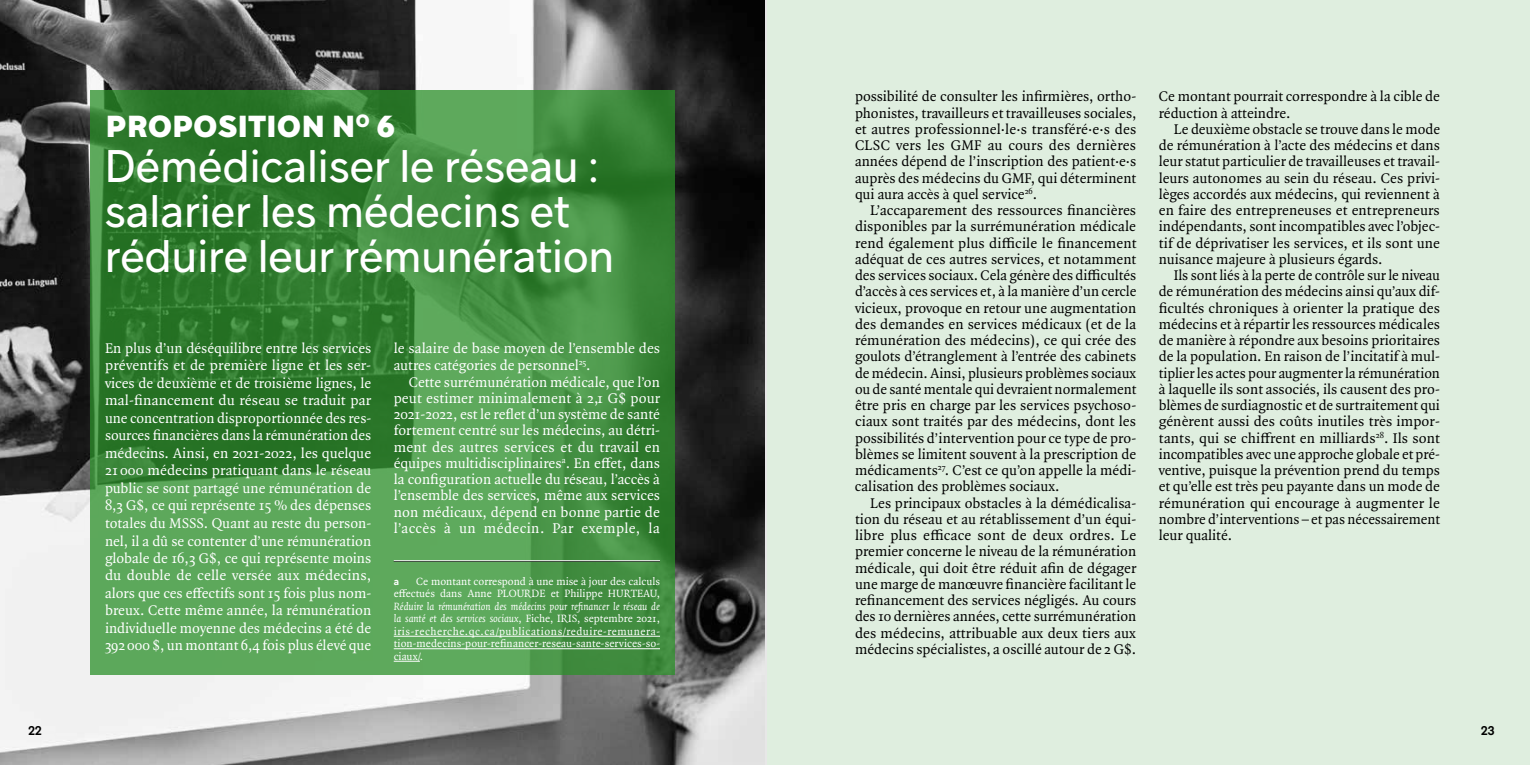
<style>
.page{position:relative;width:1530px;height:765px;background:#fff}
.page>*{position:absolute;margin:0;border:0;box-sizing:border-box;transform-origin:0 0}
.t1{font:45px/45px "Guillon";color:#fff}
.t2{font:900 30px "Guillon";letter-spacing:.02em;color:#fff}
.t3{font:15px/16.2px "Quadraat Pro";color:#000;text-align:justify}
.t4{font:15px/17.5px "Quadraat Pro";letter-spacing:.005em;color:#fff;text-align:justify}
.t5{font:600 12.5px "Guillon";color:#000}
.t6{font:11.25px/12.5px "Quadraat Pro";color:#fff;text-align:right}
.t7{font:600 10px "Guillon";color:#fff}
.s1{font-style:italic}
</style>
<div class="page">
<div style="left:765px;top:0;width:765px;height:765px;background:#dfeedf"></div>
<svg style="left:0;top:0;width:765px;height:765px"></svg>
<svg style="left:90px;top:90px;width:585px;height:585px;background:#438e41"></svg>
<hr style="left:394px;top:561px;width:266px;height:1px;background:#000">
<hr style="left:394px;top:636px;width:266px;height:1px;background:#fff">
<hr style="left:394px;top:648px;width:266px;height:1px;background:#fff">
<svg style="left:394px;top:661px;width:26px;height:1px"></svg>
<hr style="left:394px;top:560px;width:266px;height:1px;background:#fff">
<h2 class="t2" style="left:106px;top:107px;width:290px">PROPOSITION N<sup>O</sup> 6</h2>
<h1 class="t1" style="left:105px;top:143px;width:511px">Démédicaliser le réseau : salarier les médecins et réduire leur rémunération</h1>
<p class="t4" style="left:105px;top:339px;width:268px">En plus d’un déséquilibre entre les services préventifs et de première ligne et les ser&shy;vices de deuxième et de troisième lignes, le mal-financement du réseau se traduit par une concentration disproportionnée des res&shy;sources financières dans la rémunération des médecins. Ainsi, en 2021-2022, les quelque 21 000 médecins pratiquant dans le réseau public se sont partagé une rémunération de 8,3 G$, ce qui représente 15 % des dépenses totales du MSSS. Quant au reste du person&shy;nel, il a dû se contenter d’une rémunération globale de 16,3 G$, ce qui représente moins du double de celle versée aux médecins, alors que ces effectifs sont 15 fois plus nom&shy;breux. Cette même année, la rémunération individuelle moyenne des médecins a été de 392000 $, un montant 6,4 fois plus élevé que</p>
<p class="t4" style="left:394px;top:339px;width:268px">le salaire de base moyen de l’ensemble des autres catégories de personnel<sup>25</sup>.</p>
<p class="t4" style="left:394px;top:374px;width:268px;line-height:16.2px;text-indent:15px">Cette surrémunération médicale, que l’on peut estimer minimalement à 2,1 G$ pour 2021-2022, est le reflet d’un système de santé fortement centré sur les médecins, au détri&shy;ment des autres services et du travail en équipes multidisciplinaires<sup>a</sup>. En effet, dans la configuration actuelle du réseau, l’accès à l’ensemble des services, même aux services non médicaux, dépend en bonne partie de l’accès à un médecin. Par exemple, la</p>
<p class="t6" style="left:394px;top:575px;width:268px">Ce montant correspond à une mise à jour des calculs effectués dans Anne PLOURDE et Philippe HURTEAU,</p>
<p class="t6" style="left:394px;top:600px;width:268px;text-align:justify"><span class="s1">Réduire la rémunération des médecins pour refinancer le réseau de la santé et des services sociaux</span>, Fiche, IRIS, septembre 2021, iris-recherche.qc.ca/publications/reduire-remunera&shy;tion-medecins-pour-refinancer-reseau-sante-services-so&shy;ciaux/.</p>
<p class="t7" style="left:394px;top:575px;width:7px">a</p>
<p class="t3" style="left:855px;top:88px;width:283px">possibilité de consulter les infirmières, ortho&shy;phonistes, travailleurs et travailleuses sociales, et autres professionnel·le·s transféré·e·s des CLSC vers les GMF au cours des dernières années dépend de l’inscription des patient·e·s auprès des médecins du GMF, qui déterminent qui aura accès à quel service<sup>26</sup>.</p>
<p class="t3" style="left:855px;top:202px;width:283px;text-indent:15px">L’accaparement des ressources financières disponibles par la surrémunération médicale rend également plus difficile le financement adéquat de ces autres services, et notamment des services sociaux. Cela génère des difficultés d’accès à ces services et, à la manière d’un cercle vicieux, provoque en retour une augmentation des demandes en services médicaux (et de la rémunération des médecins), ce qui crée des goulots d’étranglement à l’entrée des cabinets de médecin. Ainsi, plusieurs problèmes sociaux ou de santé mentale qui devraient normalement être pris en charge par les services psychoso&shy;ciaux sont traités par des médecins, dont les possibilités d’intervention pour ce type de pro&shy;blèmes se limitent souvent à la prescription de médicaments<sup>27</sup>. C’est ce qu’on appelle la médi&shy;calisation des problèmes sociaux.</p>
<p class="t3" style="left:855px;top:495px;width:283px;text-indent:15px">Les principaux obstacles à la démédicalisa&shy;tion du réseau et au rétablissement d’un équi&shy;libre plus efficace sont de deux ordres. Le premier concerne le niveau de la rémunération médicale, qui doit être réduit afin de dégager une marge de manœuvre financière facilitant le refinancement des services négligés. Au cours des 10 dernières années, cette surrémunération des médecins, attribuable aux deux tiers aux médecins spécialistes, a oscillé autour de 2 G$.</p>
<p class="t3" style="left:1159px;top:88px;width:283px">Ce montant pourrait correspondre à la cible de réduction à atteindre.</p>
<p class="t3" style="left:1159px;top:121px;width:283px;text-indent:15px">Le deuxième obstacle se trouve dans le mode de rémunération à l’acte des médecins et dans leur statut particulier de travailleuses et travail&shy;leurs autonomes au sein du réseau. Ces privi&shy;lèges accordés aux médecins, qui reviennent à en faire des entrepreneuses et entrepreneurs indépendants, sont incompatibles avec l’objec&shy;tif de déprivatiser les services, et ils sont une nuisance majeure à plusieurs égards.</p>
<p class="t3" style="left:1159px;top:267px;width:283px;text-indent:15px">Ils sont liés à la perte de contrôle sur le niveau de rémunération des médecins ainsi qu’aux dif&shy;ficultés chroniques à orienter la pratique des médecins et à répartir les ressources médicales de manière à répondre aux besoins prioritaires de la population. En raison de l’incitatif à mul&shy;tiplier les actes pour augmenter la rémunération à laquelle ils sont associés, ils causent des pro&shy;blèmes de surdiagnostic et de surtraitement qui génèrent aussi des coûts inutiles très impor&shy;tants, qui se chiffrent en milliards<sup>28</sup>. Ils sont incompatibles avec une approche globale et pré&shy;ventive, puisque la prévention prend du temps et qu’elle est très peu payante dans un mode de rémunération qui encourage à augmenter le nombre d’interventions – et pas nécessairement leur qualité.</p>
<p class="t5" style="left:29px;top:723px;width:15px">22</p>
<p class="t5" style="left:1481px;top:723px;width:15px">23</p>
</div>
